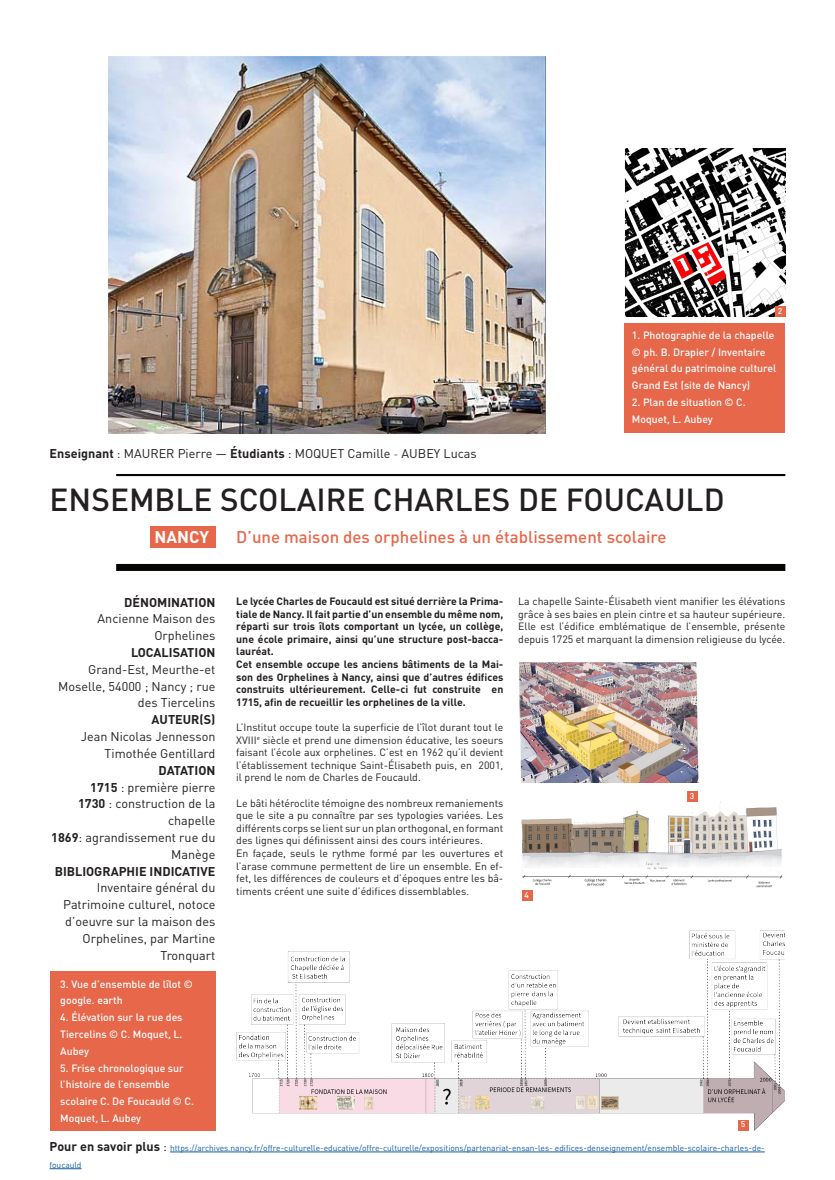
<style>
.page{position:relative;width:835px;height:1180px;background:#fff}
.page>*{position:absolute;margin:0;border:0;box-sizing:border-box;transform-origin:0 0}
.t1{font:500 31.5px "DIN Pro";color:#231f20}
.t2{font:500 16.8px "DIN Pro";color:#e6674a}
.t3{font:700 16.8px "DIN Pro";color:#fff}
.t4{font:12.6px/16.8px "DIN Pro";color:#231f20;text-align:right}
.t5{font:700 12.6px "DIN Pro";color:#231f20}
.t6{font:10.5px/12.6px "DIN Pro";color:#231f20;text-align:justify}
.t7{font:700 10.5px/12.6px "DIN Pro";color:#231f20;text-align:justify}
.t8{font:500 10.5px/16.8px "DIN Pro";color:#fff}
.t9{font:8.4px/16.8px "DIN Pro";color:#175d9e}
.t10{font:500 8.4px "DIN Pro";color:#fff}
.s1{font-weight:700}
.s2{font-weight:300;font-size:11.55px}
.s3{font-weight:700;font-size:12.6px;color:#231f20}
.s4{font-size:12.6px;color:#231f20}
</style>
<div class="page">
<div style="left:150px;top:526px;width:65px;height:22px;background:#e6674a"></div>
<img style="left:108px;top:56px;width:677px;height:377px">
<div style="left:774px;top:306px;width:11px;height:11px;background:#e6674a"></div>
<div style="left:50px;top:971px;width:165px;height:159px;background:#e6674a"></div>
<div style="left:116px;top:564px;width:669px;height:7px;background:#040503"></div>
<hr style="left:116px;top:474px;width:669px;height:2px;background:#040503">
<hr style="left:170px;top:1151px;width:594px;height:1px;background:#175d9e">
<hr style="left:50px;top:1168px;width:31px;height:1px;background:#175d9e">
<img style="left:521px;top:791px;width:262px;height:107px">
<img style="left:236px;top:930px;width:548px;height:200px">
<img style="left:518px;top:662px;width:181px;height:120px">
<div style="left:686px;top:791px;width:11px;height:10px;background:#e6674a"></div>
<div style="left:521px;top:890px;width:11px;height:11px;background:#e6674a"></div>
<p class="t10" style="left:777px;top:304px;width:6px">2</p>
<p class="t4" style="left:50px;top:444px;width:428px"><span class="s1">Enseignant</span> : MAURER Pierre — <span class="s1">Étudiants</span> : MOQUET Camille <span class="s2">-</span> AUBEY Lucas</p>
<p class="t8" style="left:631px;top:325px;width:146px">1. Photographie de la chapelle © ph. B. Drapier / Inventaire général du patrimoine culturel<br>Grand Est (site de Nancy)</p>
<p class="t8" style="left:631px;top:392px;width:115px">2. Plan de situation © C.<br>Moquet, L. Aubey</p>
<p class="t1" style="left:50px;top:474px;width:676px">ENSEMBLE SCOLAIRE CHARLES DE FOUCAULD</p>
<p class="t3" style="left:155px;top:522px;width:56px">NANCY</p>
<p class="t2" style="left:236px;top:523px;width:431px">D’une maison des orphelines à un établissement scolaire</p>
<p class="t5" style="left:124px;top:591px;width:93px">DÉNOMINATION</p>
<p class="t4" style="left:97px;top:609px;width:119px">Ancienne Maison des<br>Orphelines</p>
<p class="t5" style="left:131px;top:642px;width:86px">LOCALISATION</p>
<p class="t4" style="left:58px;top:659px;width:159px">Grand-Est, Meurthe-et<br>Moselle, 54000 ; Nancy ; rue des Tiercelins</p>
<p class="t5" style="left:151px;top:709px;width:65px">AUTEUR(S)</p>
<p class="t4" style="left:81px;top:727px;width:136px">Jean Nicolas Jennesson</p>
<p class="t4" style="left:105px;top:743px;width:112px">Timothée Gentillard</p>
<p class="t5" style="left:158px;top:759px;width:58px">DATATION</p>
<p class="t4" style="left:90px;top:777px;width:127px"><span class="s1">1715</span> : première pierre</p>
<p class="t4" style="left:78px;top:794px;width:139px"><span class="s1">1730</span> : construction de la chapelle</p>
<p class="t4" style="left:51px;top:827px;width:166px"><span class="s1">1869</span>: agrandissement rue du<br>Manège</p>
<p class="t5" style="left:55px;top:860px;width:162px">BIBLIOGRAPHIE INDICATIVE</p>
<p class="t4" style="left:63px;top:878px;width:154px">Inventaire général du<br>Patrimoine culturel, notoce d’oeuvre sur la maison des<br>Orphelines, par Martine<br>Tronquart</p>
<p class="t8" style="left:60px;top:974px;width:134px">3. Vue d’ensemble de lîlot © google. earth</p>
<p class="t8" style="left:60px;top:1007px;width:124px;text-align:justify">4. Élévation sur la rue des Tiercelins © C. Moquet, L.<br>Aubey</p>
<p class="t8" style="left:60px;top:1058px;width:135px">5. Frise chronologique sur l’histoire de l’ensemble scolaire C. De Foucauld © C.<br>Moquet, L. Aubey</p>
<p class="t7" style="left:236px;top:593px;width:268px">Le lycée Charles de Foucauld est situé derrière la Prima&shy;tiale de Nancy. Il fait partie d’un ensemble du même nom, réparti sur trois îlots comportant un lycée, un collège, une école primaire, ainsi qu’une structure post-bacca&shy;lauréat.</p>
<p class="t7" style="left:236px;top:656px;width:268px">Cet ensemble occupe les anciens bâtiments de la Mai&shy;son des Orphelines à Nancy, ainsi que d’autres édifices construits ultérieurement. Celle-ci fut construite en 1715, afin de recueillir les orphelines de la ville.</p>
<p class="t6" style="left:236px;top:720px;width:268px">L’Institut occupe toute la superficie de l’îlot durant tout le XVIII<sup>e</sup> siècle et prend une dimension éducative, les soeurs faisant l’école aux orphelines. C’est en 1962 qu’il devient l’établissement technique Saint-Élisabeth puis, en 2001, il prend le nom de Charles de Foucauld.</p>
<p class="t6" style="left:236px;top:795px;width:268px">Le bâti hétéroclite témoigne des nombreux remaniements que le site a pu connaître par ses typologies variées. Les différents corps se lient sur un plan orthogonal, en formant des lignes qui définissent ainsi des cours intérieures.</p>
<p class="t6" style="left:236px;top:846px;width:268px">En façade, seuls le rythme formé par les ouvertures et l’arase commune permettent de lire un ensemble. En ef&shy;fet, les différences de couleurs et d’époques entre les bâ&shy;timents créent une suite d’édifices dissemblables.</p>
<p class="t6" style="left:518px;top:594px;width:268px">La chapelle Sainte-Élisabeth vient manifier les élévations grâce à ses baies en plein cintre et sa hauteur supérieure.<br>Elle est l’édifice emblématique de l’ensemble, présente depuis 1725 et marquant la dimension religieuse du lycée.</p>
<p class="t10" style="left:524px;top:888px;width:6px">4</p>
<p class="t10" style="left:689px;top:788px;width:6px">3</p>
<p class="t10" style="left:740px;top:1117px;width:6px">5</p>
<p class="t9" style="left:50px;top:1138px;width:716px"><span class="s3">Pour en savoir plus</span> <span class="s4">:</span> https://archives.nancy.fr/offre-culturelle-educative/offre-culturelle/expositions/partenariat-ensan-les- edifices-denseignement/ensemble-scolaire-charles-de&shy;foucauld</p>
</div>
